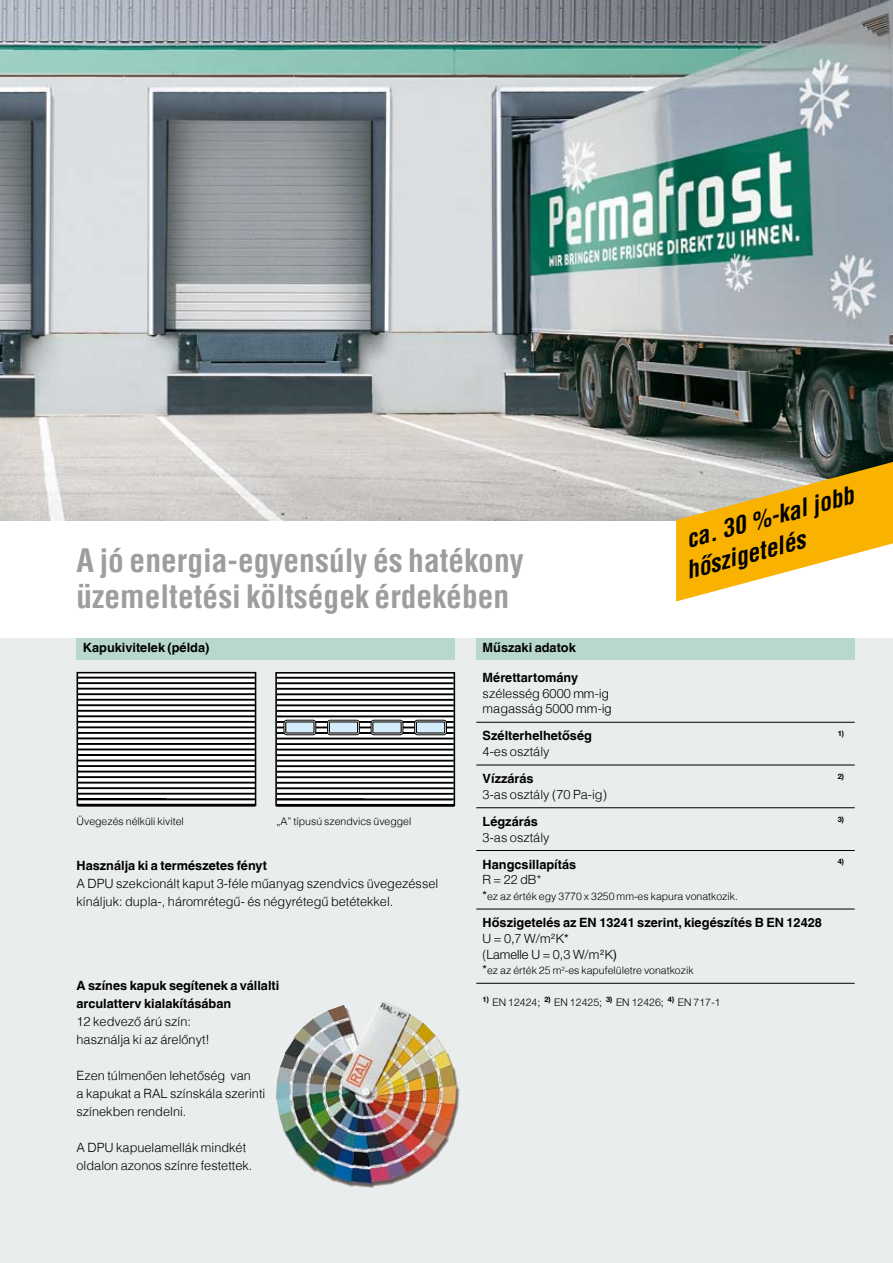
<style>
.page{position:relative;width:893px;height:1263px;background:#fff}
.page>*{position:absolute;margin:0;border:0;box-sizing:border-box;transform-origin:0 0}
.t1{font:700 31.5px/36px "MW Helvetica Con";color:#9c9d9f}
.t2{font:italic 700 24px/30px "MW Helvetica Con";color:#000}
.t3{font:300 12.75px/18px "MW Helvetica";color:#000}
.t4{font:700 12.75px/15.8px "MW Helvetica";color:#000}
.t5{font:300 12.75px/15.8px "Helvetica Neue";color:#000}
.t6{font:300 10.5px "MW Helvetica";color:#000}
.t7{font:300 10.5px "Helvetica Neue";color:#000}
.t8{font:700 7.5px "Helvetica Neue";color:#000}
.s1{font-weight:300}
.s2{font-family:"Helvetica Neue";font-weight:300}
.s3{font-family:"MW Helvetica"}
.s4{font-family:"Helvetica Neue";font-weight:400;font-size:12.75px}
.s5{font-weight:400}
</style>
<div class="page">
<img style="left:0;top:0;width:893px;height:520px">
<div style="left:0;top:638px;width:893px;height:625px;background:#eaeded"></div>
<svg style="left:80px;top:675px;width:173px;height:129px;background:#ebebeb"></svg>
<div style="left:77px;top:672px;width:179px;height:135px;border:2px solid #000"></div>
<hr style="left:78px;top:799px;width:177px;height:1px;background:#000">
<hr style="left:78px;top:798px;width:177px;height:1px;background:#000">
<hr style="left:78px;top:677px;width:177px;height:1px;background:#000">
<hr style="left:78px;top:678px;width:177px;height:1px;background:#000">
<hr style="left:78px;top:682px;width:177px;height:1px;background:#000">
<hr style="left:78px;top:683px;width:177px;height:1px;background:#000">
<hr style="left:78px;top:688px;width:177px;height:1px;background:#000">
<hr style="left:78px;top:689px;width:177px;height:1px;background:#000">
<hr style="left:78px;top:693px;width:177px;height:1px;background:#000">
<hr style="left:78px;top:694px;width:177px;height:1px;background:#000">
<hr style="left:78px;top:699px;width:177px;height:1px;background:#000">
<hr style="left:78px;top:700px;width:177px;height:1px;background:#000">
<hr style="left:78px;top:704px;width:177px;height:1px;background:#000">
<hr style="left:78px;top:705px;width:177px;height:1px;background:#000">
<hr style="left:78px;top:710px;width:177px;height:1px;background:#000">
<hr style="left:78px;top:711px;width:177px;height:1px;background:#000">
<hr style="left:78px;top:716px;width:177px;height:1px;background:#000">
<hr style="left:78px;top:721px;width:177px;height:1px;background:#000">
<hr style="left:78px;top:722px;width:177px;height:1px;background:#000">
<hr style="left:78px;top:727px;width:177px;height:1px;background:#000">
<hr style="left:78px;top:732px;width:177px;height:1px;background:#000">
<hr style="left:78px;top:733px;width:177px;height:1px;background:#000">
<hr style="left:78px;top:738px;width:177px;height:1px;background:#000">
<hr style="left:78px;top:739px;width:177px;height:1px;background:#000">
<hr style="left:78px;top:743px;width:177px;height:1px;background:#000">
<hr style="left:78px;top:744px;width:177px;height:1px;background:#000">
<hr style="left:78px;top:749px;width:177px;height:1px;background:#000">
<hr style="left:78px;top:750px;width:177px;height:1px;background:#000">
<hr style="left:78px;top:754px;width:177px;height:1px;background:#000">
<hr style="left:78px;top:755px;width:177px;height:1px;background:#000">
<hr style="left:78px;top:760px;width:177px;height:1px;background:#000">
<hr style="left:78px;top:761px;width:177px;height:1px;background:#000">
<hr style="left:78px;top:765px;width:177px;height:1px;background:#000">
<hr style="left:78px;top:766px;width:177px;height:1px;background:#000">
<hr style="left:78px;top:771px;width:177px;height:1px;background:#000">
<hr style="left:78px;top:772px;width:177px;height:1px;background:#000">
<hr style="left:78px;top:776px;width:177px;height:1px;background:#000">
<hr style="left:78px;top:777px;width:177px;height:1px;background:#000">
<hr style="left:78px;top:782px;width:177px;height:1px;background:#000">
<hr style="left:78px;top:783px;width:177px;height:1px;background:#000">
<hr style="left:78px;top:787px;width:177px;height:1px;background:#000">
<hr style="left:78px;top:788px;width:177px;height:1px;background:#000">
<hr style="left:78px;top:793px;width:177px;height:1px;background:#000">
<hr style="left:78px;top:794px;width:177px;height:1px;background:#000">
<div style="left:78px;top:804px;width:178px;height:2px;border:1px solid #000"></div>
<svg style="left:278px;top:675px;width:174px;height:128px;background:#e8e8e8"></svg>
<hr style="left:276px;top:806px;width:178px;height:1px;background:#000">
<div style="left:275px;top:672px;width:180px;height:134px;border:2px solid #000"></div>
<hr style="left:277px;top:799px;width:177px;height:1px;background:#000">
<hr style="left:277px;top:677px;width:177px;height:1px;background:#000">
<hr style="left:277px;top:678px;width:177px;height:1px;background:#000">
<hr style="left:277px;top:682px;width:177px;height:1px;background:#000">
<hr style="left:277px;top:683px;width:177px;height:1px;background:#000">
<hr style="left:277px;top:688px;width:177px;height:1px;background:#000">
<hr style="left:277px;top:689px;width:177px;height:1px;background:#000">
<hr style="left:277px;top:694px;width:177px;height:1px;background:#000">
<hr style="left:277px;top:699px;width:177px;height:1px;background:#000">
<hr style="left:277px;top:700px;width:177px;height:1px;background:#000">
<hr style="left:277px;top:705px;width:177px;height:1px;background:#000">
<hr style="left:277px;top:710px;width:177px;height:1px;background:#000">
<hr style="left:277px;top:711px;width:177px;height:1px;background:#000">
<hr style="left:277px;top:716px;width:177px;height:1px;background:#000">
<hr style="left:277px;top:717px;width:177px;height:1px;background:#000">
<hr style="left:277px;top:721px;width:177px;height:1px;background:#000">
<hr style="left:277px;top:722px;width:177px;height:1px;background:#000">
<hr style="left:277px;top:727px;width:177px;height:1px;background:#000">
<hr style="left:277px;top:728px;width:177px;height:1px;background:#000">
<hr style="left:277px;top:732px;width:177px;height:1px;background:#000">
<hr style="left:277px;top:733px;width:177px;height:1px;background:#000">
<hr style="left:277px;top:738px;width:177px;height:1px;background:#000">
<hr style="left:277px;top:739px;width:177px;height:1px;background:#000">
<hr style="left:277px;top:743px;width:177px;height:1px;background:#000">
<hr style="left:277px;top:744px;width:177px;height:1px;background:#000">
<hr style="left:277px;top:749px;width:177px;height:1px;background:#000">
<hr style="left:277px;top:750px;width:177px;height:1px;background:#000">
<hr style="left:277px;top:754px;width:177px;height:1px;background:#000">
<hr style="left:277px;top:755px;width:177px;height:1px;background:#000">
<hr style="left:277px;top:760px;width:177px;height:1px;background:#000">
<hr style="left:277px;top:761px;width:177px;height:1px;background:#000">
<hr style="left:277px;top:765px;width:177px;height:1px;background:#000">
<hr style="left:277px;top:766px;width:177px;height:1px;background:#000">
<hr style="left:277px;top:771px;width:177px;height:1px;background:#000">
<hr style="left:277px;top:772px;width:177px;height:1px;background:#000">
<hr style="left:277px;top:776px;width:177px;height:1px;background:#000">
<hr style="left:277px;top:777px;width:177px;height:1px;background:#000">
<hr style="left:277px;top:782px;width:177px;height:1px;background:#000">
<hr style="left:277px;top:783px;width:177px;height:1px;background:#000">
<hr style="left:277px;top:787px;width:177px;height:1px;background:#000">
<hr style="left:277px;top:788px;width:177px;height:1px;background:#000">
<hr style="left:277px;top:793px;width:177px;height:1px;background:#000">
<hr style="left:277px;top:794px;width:177px;height:1px;background:#000">
<svg style="left:284px;top:720px;width:32px;height:15px"></svg>
<svg style="left:327px;top:720px;width:33px;height:15px"></svg>
<svg style="left:371px;top:720px;width:32px;height:15px"></svg>
<svg style="left:414px;top:720px;width:33px;height:15px"></svg>
<div style="left:277px;top:804px;width:178px;height:2px;border:1px solid #000"></div>
<img style="left:276px;top:1001px;width:184px;height:187px">
<svg style="left:676px;top:458px;width:217px;height:143px"></svg>
<div style="left:77px;top:638px;width:378px;height:21px;background:#b8d8cd"></div>
<div style="left:476px;top:638px;width:379px;height:21px;background:#b8d8cd"></div>
<hr style="left:476px;top:722px;width:379px;height:1px;background:#000">
<hr style="left:476px;top:765px;width:379px;height:1px;background:#000">
<hr style="left:476px;top:807px;width:379px;height:1px;background:#000">
<hr style="left:476px;top:850px;width:379px;height:1px;background:#000">
<hr style="left:476px;top:909px;width:379px;height:1px;background:#000">
<hr style="left:476px;top:983px;width:379px;height:1px;background:#000">
<h1 class="t1" style="left:77px;top:542px;width:449px">A jó energia-egyensúly és hatékony üzemeltetési költségek érdekében</h1>
<p class="t4" style="left:83px;top:639px;width:128px">Kapukivitelek (példa)</p>
<p class="t4" style="left:483px;top:639px;width:95px">Műszaki adatok</p>
<h2 class="t2" style="left:674px;top:527px;width:182px;text-indent:8px;rotate:-15deg">ca. 30 %-kal jobb hőszigetelés</h2>
<p class="t6" style="left:77px;top:815px;width:109px">Üvegezés nélküli kivitel</p>
<p class="t6" style="left:276px;top:815px;width:137px">„A” típusú szendvics üveggel</p>
<p class="t4" style="left:77px;top:858px;width:192px">Használja ki a természetes fényt</p>
<p class="t3" style="left:77px;top:875px;width:363px">A DPU szekcionált kaput 3-féle műanyag szendvics üvegezéssel kínáljuk: dupla-, háromrétegű- és négyrétegű betétekkel.</p>
<p class="t4" style="left:77px;top:976px;width:204px;line-height:18px">A színes kapuk segítenek a vállalti arculatterv kialakításában</p>
<p class="t3" style="left:77px;top:1012px;width:135px">12 kedvező árú szín: használja ki az árelőnyt!</p>
<p class="t3" style="left:77px;top:1066px;width:190px">Ezen túlmenően lehetőség van<br>a kapukat a RAL színskála szerinti színekben rendelni.</p>
<p class="t3" style="left:77px;top:1138px;width:177px">A DPU kapuelamellák mindkét oldalon azonos színre festettek.</p>
<p class="t4" style="left:483px;top:670px;width:128px">Mérettartomány <span class="s1">szélesség</span> <span class="s2">6000 mm-ig</span></p>
<p class="t5" style="left:483px;top:701px;width:130px"><span class="s3">magasság</span> 5000 mm-ig</p>
<p class="t4" style="left:483px;top:728px;width:111px">Szélterhelhetőség</p>
<p class="t8" style="left:838px;top:729px;width:8px">1)</p>
<p class="t3" style="left:483px;top:742px;width:68px">4-es osztály</p>
<p class="t4" style="left:483px;top:771px;width:53px">Vízzárás</p>
<p class="t8" style="left:838px;top:771px;width:8px">2)</p>
<p class="t3" style="left:483px;top:785px;width:126px">3-as osztály (70 Pa-ig)</p>
<p class="t4" style="left:483px;top:814px;width:57px">Légzárás</p>
<p class="t8" style="left:838px;top:814px;width:8px">3)</p>
<p class="t3" style="left:483px;top:828px;width:68px">3-as osztály</p>
<p class="t4" style="left:483px;top:856px;width:95px">Hangcsillapítás</p>
<p class="t8" style="left:838px;top:857px;width:8px">4)</p>
<p class="t5" style="left:483px;top:872px;width:60px">R = 22 dB*</p>
<p class="t6" style="left:483px;top:890px;width:257px"><span class="s4">*</span>ez az érték egy 3770 x 3250 mm-es kapura vonatkozik.</p>
<p class="t4" style="left:483px;top:915px;width:341px">Hőszigetelés az EN 13241 szerint, kiegészítés B EN 12428</p>
<p class="t5" style="left:483px;top:930px;width:136px">U = 0,7 W/m<sup>2</sup>K<span class="s5">* </span>(Lamelle U = 0,3 W/m<sup>2</sup>K<span class="s5">)</span></p>
<p class="t6" style="left:483px;top:964px;width:212px"><span class="s4">*</span>ez az érték 25 m<sup>2</sup>-es kapufelületre vonatkozik</p>
<p class="t7" style="left:483px;top:996px;width:240px"><sup>1)</sup> EN 12424; <sup>2)</sup> EN 12425; <sup>3)</sup> EN 12426; <sup>4)</sup> EN 717-1</p>
</div>
